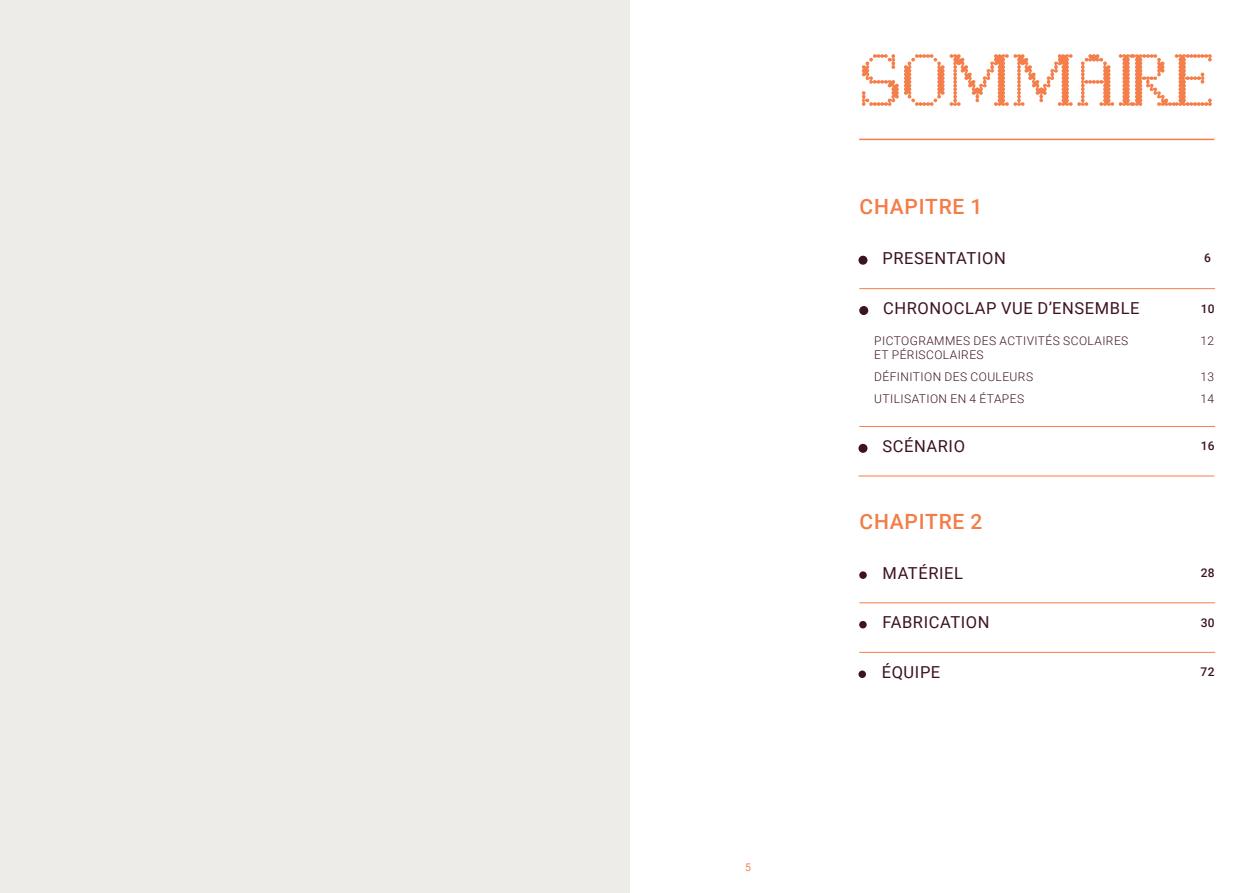
<style>
.page{position:relative;width:1259px;height:893px;background:#fff}
.page>*{position:absolute;margin:0;border:0;box-sizing:border-box;transform-origin:0 0}
.t1{font:59.1px "Goozette";color:#f57f4a}
.t2{font:500 21px "Roboto";letter-spacing:.035em;color:#f47c47}
.t3{font:16.5px "Roboto";letter-spacing:.035em;color:#3d1221}
.t4{font:300 12px/14.4px "Roboto";letter-spacing:.035em;color:#3d1221}
.t5{font:500 12px "Roboto";letter-spacing:.035em;color:#3d1221}
.t6{font:10.5px "Roboto";color:#f57f4a}
</style>
<div class="page">
<div style="left:859px;top:256px;width:7px;height:8px;background:#3d1221;border-radius:50%"></div>
<div style="left:858px;top:256px;width:9px;height:9px;border:2px solid #3d1221;border-radius:50%"></div>
<div style="left:860px;top:307px;width:7px;height:7px;background:#3d1221;border-radius:50%"></div>
<div style="left:859px;top:306px;width:9px;height:9px;border:2px solid #3d1221;border-radius:50%"></div>
<div style="left:859px;top:445px;width:7px;height:7px;background:#3d1221;border-radius:50%"></div>
<div style="left:858px;top:444px;width:9px;height:9px;border:2px solid #3d1221;border-radius:50%"></div>
<div style="left:859px;top:571px;width:7px;height:8px;background:#3d1221;border-radius:50%"></div>
<div style="left:859px;top:621px;width:7px;height:7px;background:#3d1221;border-radius:50%"></div>
<div style="left:858px;top:670px;width:8px;height:8px;background:#3d1221;border-radius:50%"></div>
<hr style="left:859px;top:139px;width:355px;height:1px;background:#f57f4a">
<div style="left:0;top:0;width:629px;height:893px;background:#eeece9"></div>
<hr style="left:858px;top:476px;width:356px;height:1px;background:#f57f4a">
<hr style="left:859px;top:426px;width:356px;height:1px;background:#f57f4a">
<hr style="left:859px;top:602px;width:356px;height:1px;background:#f57f4a">
<hr style="left:859px;top:652px;width:356px;height:1px;background:#f57f4a">
<hr style="left:859px;top:288px;width:356px;height:1px;background:#f57f4a">
<p class="t6" style="left:745px;top:860px;width:7px">5</p>
<p class="t1" style="left:859px;top:54px;width:357px">SOMMAIRE</p>
<p class="t2" style="left:859px;top:192px;width:124px">CHAPITRE 1</p>
<p class="t3" style="left:882px;top:247px;width:125px">PRESENTATION</p>
<p class="t3" style="left:883px;top:297px;width:258px">CHRONOCLAP VUE D’ENSEMBLE</p>
<p class="t4" style="left:874px;top:333px;width:256px">PICTOGRAMMES DES ACTIVITÉS SCOLAIRES<br>ET PÉRISCOLAIRES</p>
<p class="t4" style="left:874px;top:369px;width:160px">DÉFINITION DES COULEURS</p>
<p class="t4" style="left:874px;top:391px;width:151px">UTILISATION EN 4 ÉTAPES</p>
<p class="t3" style="left:882px;top:435px;width:84px">SCÉNARIO</p>
<p class="t2" style="left:859px;top:507px;width:124px">CHAPITRE 2</p>
<p class="t3" style="left:882px;top:561px;width:82px">MATÉRIEL</p>
<p class="t3" style="left:882px;top:611px;width:109px">FABRICATION</p>
<p class="t3" style="left:881px;top:661px;width:60px">ÉQUIPE</p>
<p class="t5" style="left:1204px;top:250px;width:8px">6</p>
<p class="t5" style="left:1200px;top:300px;width:16px">10</p>
<p class="t4" style="left:1200px;top:333px;width:15px">12</p>
<p class="t4" style="left:1200px;top:369px;width:15px">13</p>
<p class="t4" style="left:1200px;top:391px;width:15px">14</p>
<p class="t5" style="left:1200px;top:438px;width:16px">16</p>
<p class="t5" style="left:1200px;top:564px;width:16px">28</p>
<p class="t5" style="left:1200px;top:614px;width:16px">30</p>
<p class="t5" style="left:1200px;top:664px;width:16px">72</p>
</div>
